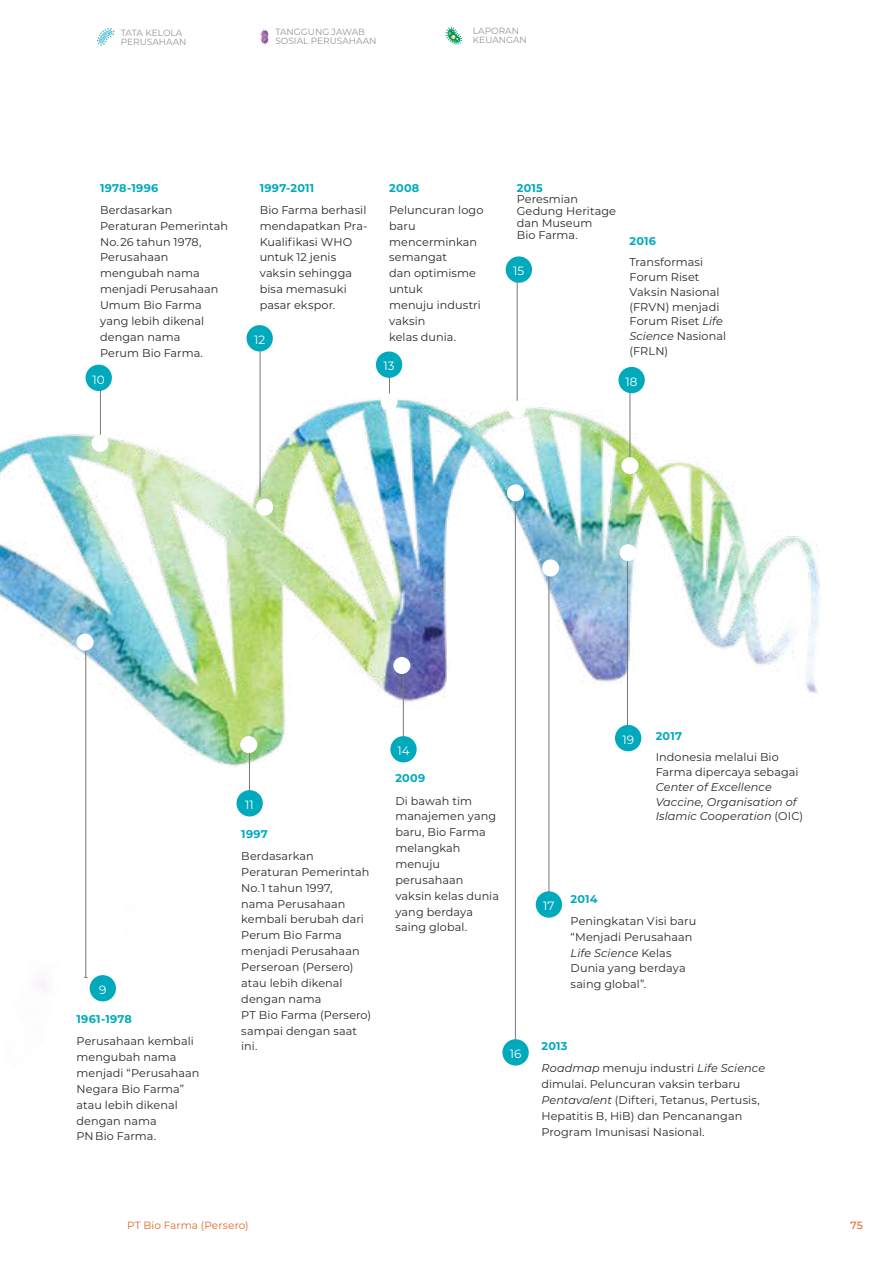
<style>
.page{position:relative;width:893px;height:1263px;background:#fff}
.page>*{position:absolute;margin:0;border:0;box-sizing:border-box;transform-origin:0 0}
.t1{font:12px "Montserrat";color:#fff}
.t2{font:11.25px/15.9px "Montserrat";letter-spacing:.005em;color:#282829}
.t3{font:italic 11.25px/14.9px "Montserrat";letter-spacing:.005em;color:#282829}
.t4{font:700 11.25px "Montserrat";letter-spacing:.025em;color:#00aabc}
.t5{font:10.5px "Montserrat";letter-spacing:.01em;color:#e36725}
.t6{font:500 10.5px "Montserrat";color:#e36725}
.t7{font:9px/9px "Montserrat";color:#939597}
.s1{font-style:italic}
.s2{font-style:normal}
.s3{font-weight:700;font-style:normal;color:#00aabc}
</style>
<div class="page">
<img style="left:0;top:330px;width:820px;height:736px">
<hr style="left:100px;top:368px;width:1px;height:67px;background:#76787a">
<hr style="left:260px;top:327px;width:1px;height:170px;background:#76787a">
<hr style="left:389px;top:353px;width:1px;height:45px;background:#76787a">
<hr style="left:517px;top:258px;width:1px;height:151px;background:#76787a">
<hr style="left:403px;top:653px;width:1px;height:84px;background:#76787a">
<hr style="left:85px;top:642px;width:1px;height:335px;background:#76787a">
<hr style="left:249px;top:743px;width:1px;height:49px;background:#76787a">
<hr style="left:515px;top:497px;width:1px;height:550px;background:#76787a">
<hr style="left:549px;top:566px;width:1px;height:328px;background:#76787a">
<div style="left:92px;top:435px;width:17px;height:17px;background:#fff;border-radius:50%"></div>
<div style="left:77px;top:634px;width:17px;height:17px;background:#fff;border-radius:50%"></div>
<div style="left:256px;top:499px;width:17px;height:17px;background:#fff;border-radius:50%"></div>
<div style="left:240px;top:736px;width:17px;height:17px;background:#fff;border-radius:50%"></div>
<div style="left:393px;top:657px;width:17px;height:17px;background:#fff;border-radius:50%"></div>
<div style="left:507px;top:484px;width:17px;height:17px;background:#fff;border-radius:50%"></div>
<div style="left:542px;top:559px;width:17px;height:17px;background:#fff;border-radius:50%"></div>
<div style="left:381px;top:393px;width:17px;height:17px;background:#fff;border-radius:50%"></div>
<div style="left:509px;top:401px;width:17px;height:17px;background:#fff;border-radius:50%"></div>
<svg style="left:97px;top:28px;width:18px;height:18px"></svg>
<svg style="left:260px;top:28px;width:10px;height:17px"></svg>
<svg style="left:445px;top:27px;width:17px;height:18px"></svg>
<div style="left:90px;top:975px;width:26px;height:26px;background:#00aabc;border-radius:50%"></div>
<div style="left:236px;top:790px;width:27px;height:26px;background:#00aabc;border-radius:50%"></div>
<div style="left:390px;top:736px;width:27px;height:26px;background:#00aabc;border-radius:50%"></div>
<div style="left:502px;top:1039px;width:27px;height:26px;background:#00aabc;border-radius:50%"></div>
<div style="left:536px;top:891px;width:26px;height:27px;background:#00aabc;border-radius:50%"></div>
<hr style="left:627px;top:547px;width:1px;height:188px;background:#76787a">
<div style="left:620px;top:544px;width:17px;height:17px;background:#fff;border-radius:50%"></div>
<div style="left:615px;top:725px;width:26px;height:26px;background:#00aabc;border-radius:50%"></div>
<div style="left:506px;top:256px;width:26px;height:27px;background:#00aabc;border-radius:50%"></div>
<hr style="left:630px;top:370px;width:1px;height:96px;background:#76787a">
<div style="left:621px;top:457px;width:17px;height:17px;background:#fff;border-radius:50%"></div>
<div style="left:618px;top:367px;width:27px;height:26px;background:#00aabc;border-radius:50%"></div>
<div style="left:376px;top:351px;width:26px;height:27px;background:#00aabc;border-radius:50%"></div>
<div style="left:246px;top:325px;width:27px;height:26px;background:#00aabc;border-radius:50%"></div>
<div style="left:86px;top:365px;width:26px;height:26px;background:#00aabc;border-radius:50%"></div>
<p class="t7" style="left:121px;top:28px;width:67px">TATA KELOLA<br>PERUSAHAAN</p>
<p class="t7" style="left:275px;top:27px;width:84px">Tan ggun g Jawab<br>Sosial Perusahaan</p>
<p class="t7" style="left:473px;top:26px;width:55px">LAPORAN<br>KEUANGAN</p>
<p class="t4" style="left:100px;top:180px;width:60px">1978-1996</p>
<p class="t2" style="left:100px;top:202px;width:130px">Berdasarkan<br>Peraturan Pemerintah<br>No. 26 tahun 1978,<br>Perusahaan mengubah nama menjadi Perusahaan<br>Umum Bio Farma yang lebih dikenal dengan nama<br>Perum Bio Farma.</p>
<p class="t1" style="left:93px;top:371px;width:14px">10</p>
<p class="t4" style="left:260px;top:179px;width:56px">1997-2011</p>
<p class="t2" style="left:260px;top:202px;width:109px">Bio Farma berhasil mendapatkan Pra-<br>Kualifikasi WHO untuk 12 jenis vaksin sehingga bisa memasuki pasar ekspor.</p>
<p class="t1" style="left:254px;top:332px;width:13px">12</p>
<p class="t4" style="left:389px;top:180px;width:32px">2008</p>
<p class="t2" style="left:389px;top:202px;width:96px">Peluncuran logo baru mencerminkan semangat<br>dan optimisme untuk<br>menuju industri vaksin<br>kelas dunia.</p>
<p class="t1" style="left:384px;top:358px;width:13px">13</p>
<p class="t4" style="left:517px;top:180px;width:28px">2015</p>
<p class="t2" style="left:517px;top:193px;width:101px;line-height:11.9px">Peresmian<br>Gedung Heritage dan M useum<br>Bio Farma.</p>
<p class="t1" style="left:513px;top:263px;width:13px">15</p>
<p class="t4" style="left:630px;top:233px;width:28px">2016</p>
<p class="t2" style="left:630px;top:254px;width:98px;line-height:14.9px">Transformasi<br>Forum Riset<br>Vaksin Nasional (FRVN) menjadi<br>Forum R iset <span class="s1">Life<br>Science</span> Nasional (FRLN)</p>
<p class="t1" style="left:626px;top:373px;width:13px">18</p>
<p class="t1" style="left:99px;top:981px;width:9px">9</p>
<p class="t4" style="left:77px;top:1011px;width:57px">1961-1978</p>
<p class="t2" style="left:77px;top:1033px;width:124px">Perusahaan kembali mengubah nama menjadi “Perusahaan<br>Negara Bio Farma” atau lebih dikenal dengan nama<br>PN Bio Farma.</p>
<p class="t1" style="left:245px;top:797px;width:10px">11</p>
<p class="t4" style="left:241px;top:826px;width:28px">1997</p>
<p class="t2" style="left:241px;top:848px;width:131px">Berdasarkan<br>Peraturan Pemerintah<br>No. 1 tahun 1997,<br>nama Perusahaan kembali berubah dari<br>Perum Bio Farma menjadi Perusahaan<br>Perseroan (Persero) atau lebih dikenal dengan nama<br>PT Bio Farma (Persero) sampai dengan saat ini.</p>
<p class="t1" style="left:397px;top:742px;width:14px">14</p>
<p class="t4" style="left:395px;top:770px;width:32px">2009</p>
<p class="t2" style="left:395px;top:792px;width:105px">D i bawah tim manajemen yang baru, Bio Farma melangkah menuju perusahaan vaksin kelas dunia yang berdaya saing global.</p>
<p class="t1" style="left:622px;top:731px;width:13px">19</p>
<p class="t4" style="left:656px;top:728px;width:28px">2017</p>
<p class="t2" style="left:656px;top:749px;width:144px;line-height:14.9px">Indonesia melalui Bio<br>Farma dipercaya sebagai</p>
<p class="t3" style="left:656px;top:779px;width:149px">Center of Excellence<br>Vaccine, Organisation of<br>Islamic Cooperation <span class="s2">(OIC)</span></p>
<p class="t1" style="left:543px;top:898px;width:13px">17</p>
<p class="t4" style="left:571px;top:890px;width:28px">2014</p>
<p class="t2" style="left:571px;top:912px;width:127px">Peningkatan Visi baru “Menjadi Perusahaan<br><span class="s1">Life Science</span> Kelas<br>Dunia yang berdaya saing global”.</p>
<p class="t1" style="left:510px;top:1046px;width:13px">16</p>
<p class="t3" style="left:541px;top:1035px;width:225px;line-height:22.2px"><span class="s3">2013<br></span>Roadmap <span class="s2">menuju industri</span> Life Science</p>
<p class="t2" style="left:541px;top:1076px;width:220px">dimulai. Peluncuran vaksin terbaru <span class="s1">Pentavalent</span> (D ifteri, Tetanus, Pertusis, Hepatitis B, HiB) dan Pencanangan Program Imunisasi Nasional.</p>
<p class="t5" style="left:127px;top:1217px;width:123px">PT Bio Farma (Persero)</p>
<p class="t6" style="left:850px;top:1217px;width:14px">75</p>
</div>
